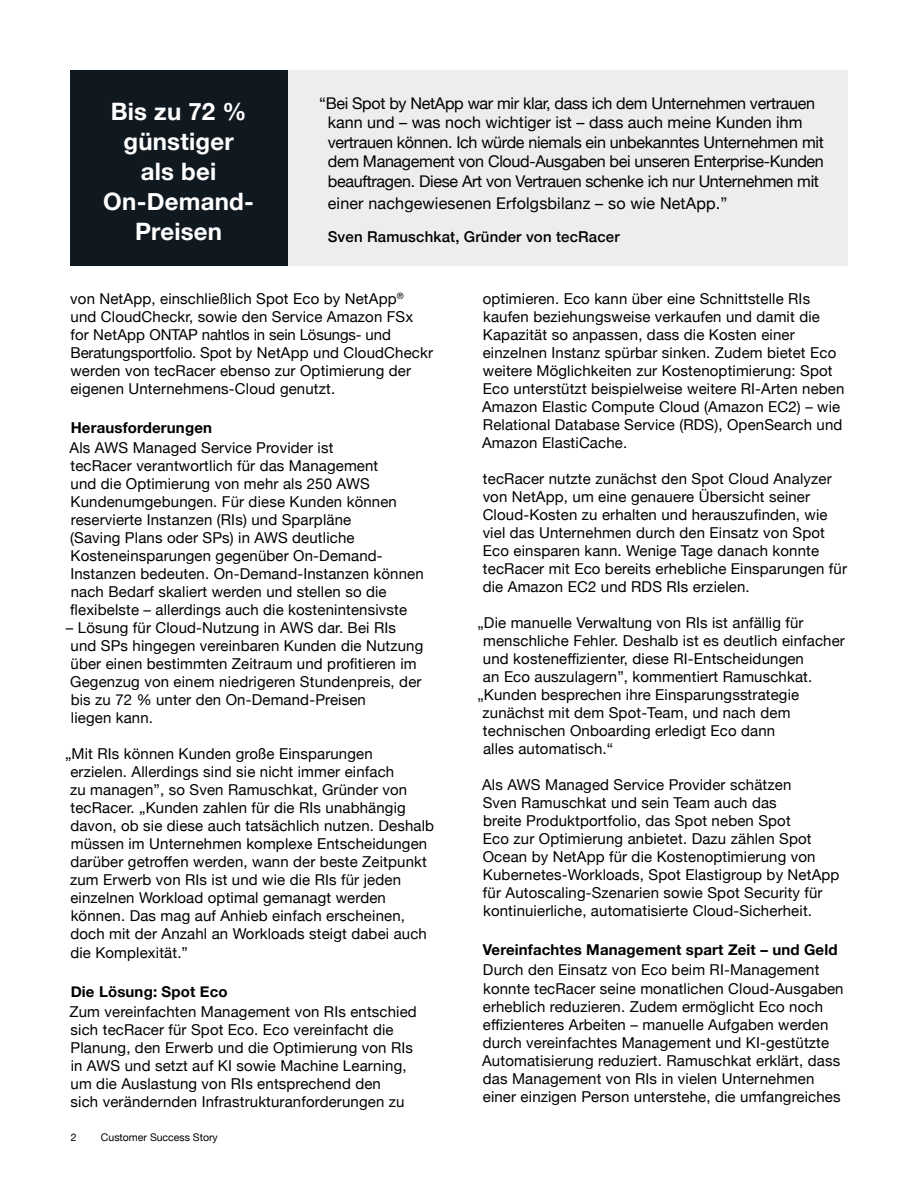
<style>
.page{position:relative;width:918px;height:1188px;background:#fff}
.page>*{position:absolute;margin:0;border:0;box-sizing:border-box;transform-origin:0 0}
.t1{font:700 24px/30px "Helvetica Neue";letter-spacing:.01em;color:#fff;text-align:center}
.t2{font:16.2px/19.5px "Helvetica Neue";letter-spacing:-.02em;color:#000}
.t3{font:16.2px "Helvetica Neue";letter-spacing:.01em;color:#000}
.t4{font:15px/18px "Helvetica Neue";letter-spacing:.01em;color:#000}
.t5{font:700 15px "Helvetica Neue";letter-spacing:.01em;color:#000}
.t6{font:500 15px "Helvetica Neue";letter-spacing:.01em;color:#000}
.t7{font:10.5px "Helvetica Neue";color:#000}
</style>
<div class="page">
<div style="left:287px;top:70px;width:561px;height:196px;background:#ededed"></div>
<div style="left:70px;top:70px;width:217px;height:196px;background:#101820"></div>
<h1 class="t1" style="left:103px;top:97px;width:152px">Bis zu 72 % günstiger<br>als bei<br>On-Demand-<br>Preisen</h1>
<p class="t2" style="left:328px;top:94px;width:498px;text-indent:-9px">“Bei Spot by NetApp war mir klar, dass ich dem Unternehmen vertrauen kann und – was noch wichtiger ist – dass auch meine Kunden ihm vertrauen können. Ich würde niemals ein unbekanntes Unternehmen mit dem Management von Cloud-Ausgaben bei unseren Enterprise-Kunden beauftragen. Diese Art von Vertrauen schenke ich nur Unternehmen mit</p>
<p class="t3" style="left:328px;top:192px;width:401px">einer nachgewiesenen Erfolgsbilanz – so wie NetApp.”</p>
<p class="t6" style="left:328px;top:225px;width:293px">Sven Ramuschkat, Gründer von tecRacer</p>
<p class="t4" style="left:70px;top:291px;width:364px">von NetApp, einschließlich Spot Eco by NetApp<sup>® </sup>und CloudCheckr, sowie den Service Amazon FSx for NetApp ONTAP nahtlos in sein Lösungs- und Beratungsportfolio. Spot by NetApp und CloudCheckr werden von tecRacer ebenso zur Optimierung der eigenen Unternehmens-Cloud genutzt.</p>
<p class="t5" style="left:71px;top:416px;width:143px">Herausforderungen</p>
<p class="t4" style="left:70px;top:439px;width:356px">Als AWS Managed Service Provider ist<br>tecRacer verantwortlich für das Management<br>und die Optimierung von mehr als 250 AWS Kundenumgebungen. Für diese Kunden können reservierte Instanzen (RIs) und Sparpläne<br>(Saving Plans oder SPs) in AWS deutliche Kosteneinsparungen gegenüber On-Demand-Instanzen bedeuten. On-Demand-Instanzen können nach Bedarf skaliert werden und stellen so die flexibelste – allerdings auch die kostenintensivste</p>
<p class="t4" style="left:66px;top:620px;width:359px">– Lösung für Cloud-Nutzung in AWS dar. Bei RIs und SPs hingegen vereinbaren Kunden die Nutzung über einen bestimmten Zeitraum und profitieren im Gegenzug von einem niedrigeren Stundenpreis, der bis zu 72 % unter den On-Demand-Preisen<br>liegen kann.</p>
<p class="t4" style="left:70px;top:746px;width:366px;text-indent:-5px">„Mit RIs können Kunden große Einsparungen<br>erzielen. Allerdings sind sie nicht immer einfach<br>zu managen”, so Sven Ramuschkat, Gründer von tecRacer. „Kunden zahlen für die RIs unabhängig davon, ob sie diese auch tatsächlich nutzen. Deshalb müssen im Unternehmen komplexe Entscheidungen darüber getroffen werden, wann der beste Zeitpunkt zum Erwerb von RIs ist und wie die RIs für jeden einzelnen Workload optimal gemanagt werden können. Das mag auf Anhieb einfach erscheinen, doch mit der Anzahl an Workloads steigt dabei auch</p>
<p class="t4" style="left:70px;top:945px;width:119px">die Komplexität.”</p>
<p class="t5" style="left:71px;top:980px;width:159px">Die Lösung: Spot Eco</p>
<p class="t4" style="left:69px;top:1004px;width:349px">Zum vereinfachten Management von RIs entschied sich tecRacer für Spot Eco. Eco vereinfacht die Planung, den Erwerb und die Optimierung von RIs in AWS und setzt auf KI sowie Machine Learning, um die Auslastung von RIs entsprechend den<br>sich verändernden Infrastrukturanforderungen zu</p>
<p class="t7" style="left:71px;top:1129px;width:7px">2</p>
<p class="t7" style="left:101px;top:1130px;width:118px">Customer Success Story</p>
<p class="t4" style="left:482px;top:291px;width:364px">optimieren. Eco kann über eine Schnittstelle RIs kaufen beziehungsweise verkaufen und damit die Kapazität so anpassen, dass die Kosten einer einzelnen Instanz spürbar sinken. Zudem bietet Eco weitere Möglichkeiten zur Kostenoptimierung: Spot Eco unterstützt beispielweise weitere RI-Arten neben Amazon Elastic Compute Cloud (Amazon EC2) – wie Relational Database Service (RDS), OpenSearch und Amazon ElastiCache.</p>
<p class="t4" style="left:483px;top:471px;width:366px">tecRacer nutzte zunächst den Spot Cloud Analyzer von NetApp, um eine genauere Übersicht seiner Cloud-Kosten zu erhalten und herauszufinden, wie viel das Unternehmen durch den Einsatz von Spot Eco einsparen kann. Wenige Tage danach konnte tecRacer mit Eco bereits erhebliche Einsparungen für die Amazon EC2 und RDS RIs erzielen.</p>
<p class="t4" style="left:477px;top:615px;width:328px">„Die manuelle Verwaltung von RIs ist anfällig für</p>
<p class="t4" style="left:483px;top:633px;width:363px">menschliche Fehler. Deshalb ist es deutlich einfacher</p>
<p class="t4" style="left:483px;top:651px;width:323px">und kosteneffizienter, diese RI-Entscheidungen</p>
<p class="t4" style="left:483px;top:669px;width:331px">an Eco auszulagern”, kommentiert Ramuschkat.</p>
<p class="t4" style="left:477px;top:687px;width:323px">„Kunden besprechen ihre Einsparungsstrategie</p>
<p class="t4" style="left:483px;top:705px;width:309px">zunächst mit dem Spot-Team, und nach dem</p>
<p class="t4" style="left:483px;top:723px;width:294px">technischen Onboarding erledigt Eco dann</p>
<p class="t4" style="left:483px;top:741px;width:132px">alles automatisch.“</p>
<p class="t4" style="left:482px;top:777px;width:359px">Als AWS Managed Service Provider schätzen<br>Sven Ramuschkat und sein Team auch das<br>breite Produktportfolio, das Spot neben Spot<br>Eco zur Optimierung anbietet. Dazu zählen Spot Ocean by NetApp für die Kostenoptimierung von Kubernetes-Workloads, Spot Elastigroup by NetApp für Autoscaling-Szenarien sowie Spot Security für kontinuierliche, automatisierte Cloud-Sicherheit.</p>
<p class="t5" style="left:483px;top:938px;width:356px">Vereinfachtes Management spart Zeit – und Geld</p>
<p class="t4" style="left:483px;top:961px;width:362px;line-height:19.5px">Durch den Einsatz von Eco beim RI-Management konnte tecRacer seine monatlichen Cloud-Ausgaben</p>
<p class="t4" style="left:482px;top:999px;width:360px">erheblich reduzieren. Zudem ermöglicht Eco noch effizienteres Arbeiten – manuelle Aufgaben werden durch vereinfachtes Management und KI-gestützte Automatisierung reduziert. Ramuschkat erklärt, dass das Management von RIs in vielen Unternehmen einer einzigen Person unterstehe, die umfangreiches</p>
</div>
